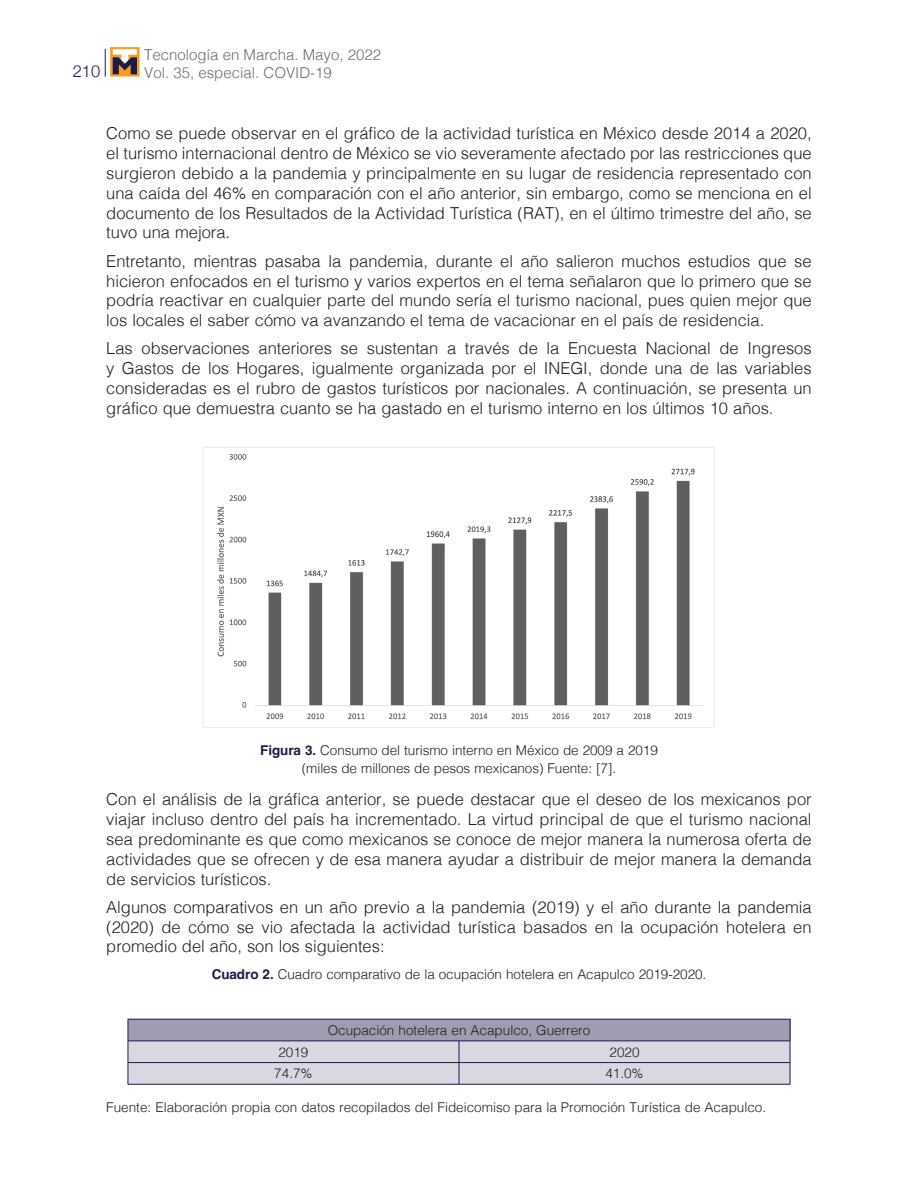
<style>
.page{position:relative;width:918px;height:1188px;background:#fff}
.page>*{position:absolute;margin:0;border:0;box-sizing:border-box;transform-origin:0 0}
.t1{font:300 16.5px/19.8px "Helvetica";color:#231f20;text-align:justify}
.t2{font:300 16.5px "Helvetica Neue";color:#1a1c4c}
.t3{font:300 15px "Helvetica";color:#6c6d70}
.t4{font:300 13.5px/18px "Helvetica";color:#231f20;text-align:center}
.s1{font-weight:700;color:#1a1c4c}
</style>
<div class="page">
<svg style="left:105px;top:49px;width:1px;height:28px"></svg>
<svg style="left:110px;top:47px;width:30px;height:30px"></svg>
<svg style="left:113px;top:49px;width:24px;height:25px"></svg>
<img style="left:203px;top:447px;width:512px;height:281px">
<svg style="left:128px;top:1019px;width:663px;height:65px;background:#bdbaca"></svg>
<hr style="left:128px;top:1084px;width:331px;height:1px;background:#1a1c4c">
<hr style="left:459px;top:1084px;width:331px;height:1px;background:#1a1c4c">
<p class="t3" style="left:144px;top:42px;width:238px">Tecnología en Marcha. Mayo, 2022</p>
<p class="t2" style="left:73px;top:57px;width:29px">210</p>
<p class="t3" style="left:144px;top:60px;width:189px">Vol. 35, especial. COVID-19</p>
<p class="t1" style="left:106px;top:122px;width:707px">Como se puede observar en el gráfico de la actividad turística en México desde 2014 a 2020, el turismo internacional dentro de México se vio severamente afectado por las restricciones que surgieron debido a la pandemia y principalmente en su lugar de residencia representado con una caída del 46% en comparación con el año anterior, sin embargo, como se menciona en el documento de los Resultados de la Actividad Turística (RAT), en el último trimestre del año, se tuvo una mejora.</p>
<p class="t1" style="left:106px;top:250px;width:707px">Entretanto, mientras pasaba la pandemia, durante el año salieron muchos estudios que se hicieron enfocados en el turismo y varios expertos en el tema señalaron que lo primero que se podría reactivar en cualquier parte del mundo sería el turismo nacional, pues quien mejor que los locales el saber cómo va avanzando el tema de vacacionar en el país de residencia.</p>
<p class="t1" style="left:106px;top:337px;width:707px">Las observaciones anteriores se sustentan a través de la Encuesta Nacional de Ingresos y Gastos de los Hogares, igualmente organizada por el INEGI, donde una de las variables consideradas es el rubro de gastos turísticos por nacionales. A continuación, se presenta un gráfico que demuestra cuanto se ha gastado en el turismo interno en los últimos 10 años.</p>
<p class="t4" style="left:260px;top:740px;width:399px"><span class="s1">Figura 3.</span> Consumo del turismo interno en México de 2009 a 2019 (miles de millones de pesos mexicanos) Fuente: [7].</p>
<p class="t1" style="left:106px;top:788px;width:707px">Con el análisis de la gráfica anterior, se puede destacar que el deseo de los mexicanos por viajar incluso dentro del país ha incrementado. La virtud principal de que el turismo nacional sea predominante es que como mexicanos se conoce de mejor manera la numerosa oferta de actividades que se ofrecen y de esa manera ayudar a distribuir de mejor manera la demanda de servicios turísticos.</p>
<p class="t1" style="left:106px;top:896px;width:707px">Algunos comparativos en un año previo a la pandemia (2019) y el año durante la pandemia (2020) de cómo se vio afectada la actividad turística basados en la ocupación hotelera en promedio del año, son los siguientes:</p>
<p class="t4" style="left:212px;top:964px;width:496px"><span class="s1">Cuadro 2.</span> Cuadro comparativo de la ocupación hotelera en Acapulco 2019-2020.</p>
<p class="t4" style="left:328px;top:1020px;width:264px">Ocupación hotelera en Acapulco, Guerrero</p>
<p class="t4" style="left:278px;top:1042px;width:32px">2019</p>
<p class="t4" style="left:610px;top:1042px;width:32px">2020</p>
<p class="t4" style="left:274px;top:1064px;width:40px">74.7%</p>
<p class="t4" style="left:605px;top:1064px;width:40px">41.0%</p>
<p class="t4" style="left:106px;top:1097px;width:661px">Fuente: Elaboración propia con datos recopilados del Fideicomiso para la Promoción Turística de Acapulco.</p>
</div>
